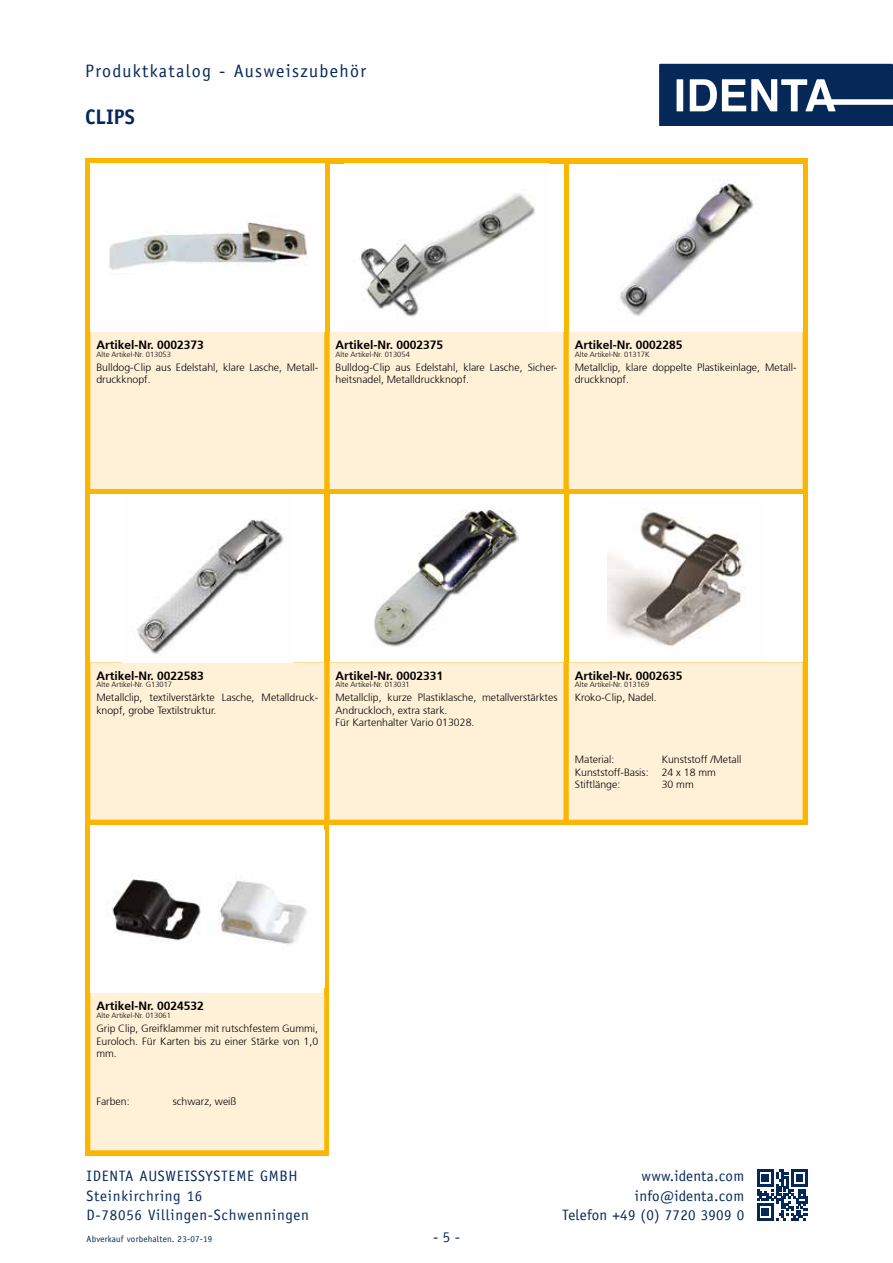
<style>
.page{position:relative;width:893px;height:1263px;background:#fff}
.page>*{position:absolute;margin:0;border:0;box-sizing:border-box;transform-origin:0 0}
.t1{font:700 21px "Officina Sans";color:#052859}
.t2{font:18px "Officina Sans";letter-spacing:.075em;color:#052859}
.t3{font:15px/19.5px "Officina Sans";letter-spacing:.05em;color:#052859}
.t4{font:15px/19.5px "Officina Sans";letter-spacing:.02em;color:#052859;text-align:right}
.t5{font:700 12px "Frutiger";color:#000}
.t6{font:300 10.5px/12.6px "Frutiger";color:#000}
.t7{font:9px "Officina Sans";letter-spacing:.02em;color:#052859}
.t8{font:300 7.5px "Frutiger";color:#000}
</style>
<div class="page">
<div style="left:85px;top:158px;width:723px;height:997px;background:#fab600"></div>
<svg style="left:659px;top:64px;width:234px;height:61px"></svg>
<svg style="left:757px;top:1169px;width:51px;height:51px"></svg>
<div style="left:90px;top:332px;width:234px;height:157px;background:#fff1d7"></div>
<img style="left:90px;top:164px;width:234px;height:168px">
<div style="left:569px;top:164px;width:234px;height:168px;background:#fff"></div>
<div style="left:569px;top:332px;width:234px;height:157px;background:#fff1d7"></div>
<img style="left:620px;top:180px;width:136px;height:136px">
<div style="left:330px;top:164px;width:233px;height:168px;background:#fff"></div>
<div style="left:330px;top:332px;width:233px;height:157px;background:#fff1d7"></div>
<img style="left:359px;top:193px;width:176px;height:124px">
<div style="left:90px;top:494px;width:234px;height:168px;background:#fff"></div>
<div style="left:90px;top:662px;width:234px;height:158px;background:#fff1d7"></div>
<img style="left:137px;top:519px;width:147px;height:135px">
<div style="left:569px;top:494px;width:234px;height:168px;background:#fff"></div>
<div style="left:569px;top:662px;width:234px;height:158px;background:#fff1d7"></div>
<img style="left:607px;top:509px;width:137px;height:137px">
<div style="left:330px;top:494px;width:233px;height:168px;background:#fff"></div>
<div style="left:330px;top:662px;width:233px;height:158px;background:#fff1d7"></div>
<img style="left:374px;top:510px;width:145px;height:137px">
<div style="left:90px;top:825px;width:234px;height:168px;background:#fff"></div>
<div style="left:90px;top:993px;width:234px;height:157px;background:#fff1d7"></div>
<img style="left:112px;top:879px;width:195px;height:66px">
<div style="left:330px;top:825px;width:488px;height:339px;background:#fff"></div>
<h2 class="t2" style="left:85px;top:60px;width:283px">Produktkatalog - Ausweiszubehör</h2>
<h1 class="t1" style="left:85px;top:104px;width:51px">CLIPS</h1>
<p class="t5" style="left:96px;top:338px;width:109px">Artikel-Nr. 0002373</p>
<p class="t6" style="left:96px;top:361px;width:223px">Bulldog-Clip aus Edelstahl, klare Lasche, Metall&shy;druckknopf.</p>
<p class="t5" style="left:336px;top:338px;width:109px">Artikel-Nr. 0002375</p>
<p class="t6" style="left:336px;top:361px;width:223px">Bulldog-Clip aus Edelstahl, klare Lasche, Sicher&shy;heitsnadel, Metalldruckknopf.</p>
<p class="t5" style="left:575px;top:338px;width:109px">Artikel-Nr. 0002285</p>
<p class="t6" style="left:575px;top:361px;width:223px">Metallclip, klare doppelte Plastikeinlage, Metall&shy;druckknopf.</p>
<p class="t8" style="left:97px;top:350px;width:76px">Alte Artikel-Nr. 013053</p>
<p class="t8" style="left:335px;top:350px;width:76px">Alte Artikel-Nr. 013054</p>
<p class="t8" style="left:575px;top:350px;width:76px">Alte Artikel-Nr. 01317K</p>
<p class="t5" style="left:96px;top:668px;width:109px">Artikel-Nr. 0022583</p>
<p class="t6" style="left:96px;top:691px;width:223px">Metallclip, textilverstärkte Lasche, Metalldruck&shy;knopf, grobe Textilstruktur.</p>
<p class="t5" style="left:336px;top:668px;width:109px">Artikel-Nr. 0002331</p>
<p class="t6" style="left:336px;top:691px;width:223px">Metallclip, kurze Plastiklasche, metallverstärktes<br>Andruckloch, extra stark.<br>Für Kartenhalter Vario 013028.</p>
<p class="t5" style="left:575px;top:668px;width:109px">Artikel-Nr. 0002635</p>
<p class="t6" style="left:575px;top:691px;width:84px">Kroko-Clip, Nadel.</p>
<p class="t8" style="left:97px;top:681px;width:77px">Alte Artikel-Nr. G13017</p>
<p class="t8" style="left:335px;top:681px;width:76px">Alte Artikel-Nr. 013031</p>
<p class="t8" style="left:575px;top:681px;width:76px">Alte Artikel-Nr. 013169</p>
<p class="t5" style="left:96px;top:999px;width:109px">Artikel-Nr. 0024532</p>
<p class="t6" style="left:96px;top:1022px;width:223px;text-align:justify">Grip Clip, Greifklammer mit rutschfestem Gummi, Euroloch. Für Karten bis zu einer Stärke von 1,0 mm.</p>
<p class="t6" style="left:96px;top:1095px;width:35px">Farben:</p>
<p class="t6" style="left:173px;top:1095px;width:65px">schwarz, weiß</p>
<p class="t8" style="left:97px;top:1011px;width:76px">Alte Artikel-Nr. 013061</p>
<h3 class="t3" style="left:86px;top:1167px;width:224px">IDENTA AUSWEISSYSTEME GMBH<br>Steinkirchring 16<br>D-78056 Villingen-Schwenningen</h3>
<p class="t7" style="left:87px;top:1233px;width:127px">Abverkauf vorbehalten. 23-07-19</p>
<h3 class="t3" style="left:433px;top:1227px;width:28px">- 5 -</h3>
<p class="t6" style="left:575px;top:753px;width:75px">Material:<br>Kunststoff-Basis:<br>Stiftlänge:</p>
<p class="t6" style="left:662px;top:753px;width:81px">Kunststoff /Metall<br>24 x 18 mm<br>30 mm</p>
<h3 class="t4" style="left:562px;top:1167px;width:183px">www.identa.com info@identa.com<br>Telefon +49 (0) 7720 3909 0</h3>
</div>
